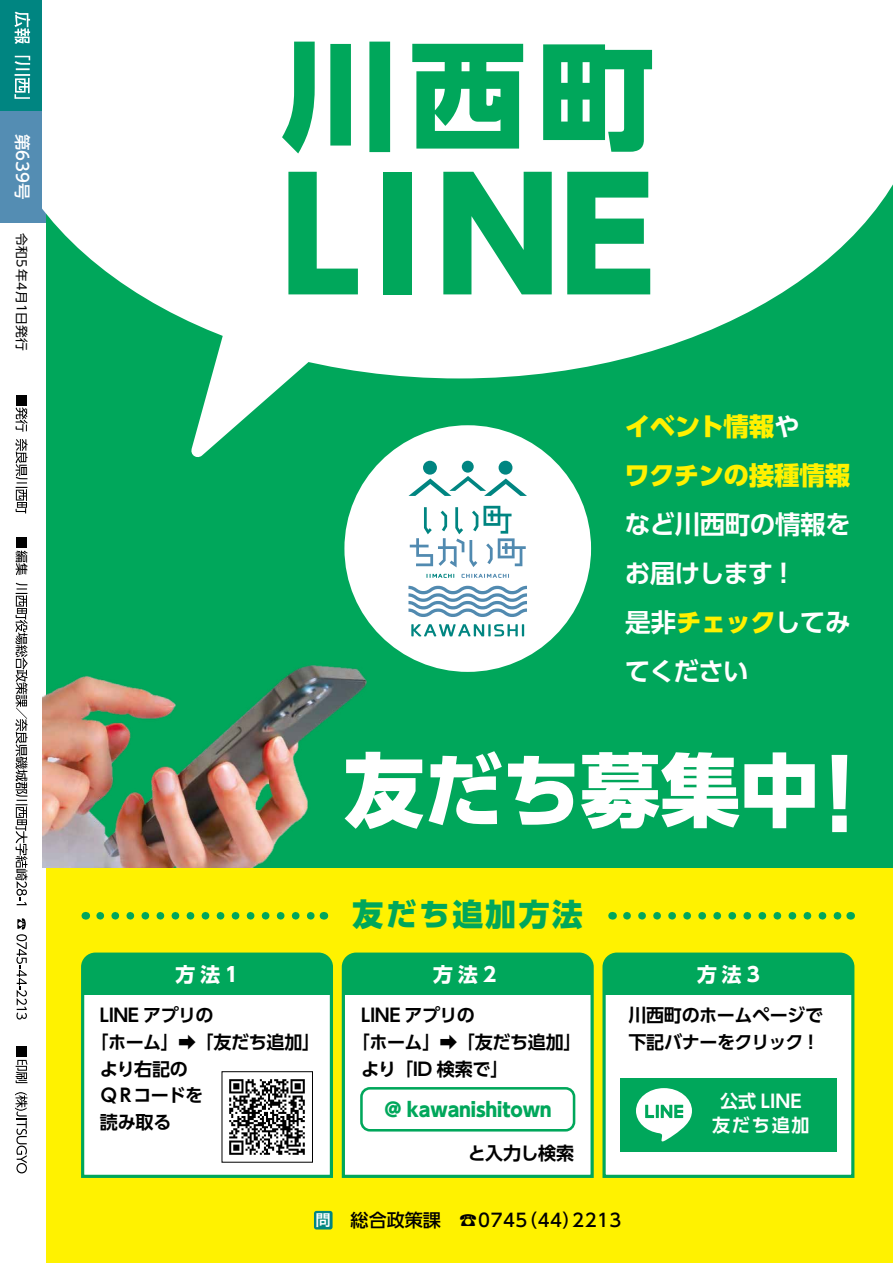
<style>
.page{position:relative;width:893px;height:1263px;background:#fff}
.page>*{position:absolute;margin:0;border:0;box-sizing:border-box;transform-origin:0 0}
.t1{font:800 151.95px "UD Shin Go Pr 6";color:#00a75b}
.t2{font:800 117px "UD Shin Go Pr 6";color:#00a75b}
.t3{font:800 95.7px "UD Shin Go Pr 6";color:#fff;scale:.83 1}
.t4{font:800 79.65px "UD Shin Go Pr 6";letter-spacing:-.01em;color:#fff}
.t5{font:800 30.9px "UD Shin Go Pr 6";letter-spacing:.08em;color:#00a75b}
.t6{font:700 25.5px/48.9px "UD Shin Go Pr 6 De";letter-spacing:-.02em;color:#fff}
.t7{font:800 25.5px/48.9px "UD Shin Go Pr 6";letter-spacing:-.02em;color:#fff100}
.t8{font:700 19.95px "UD Shin Go Pr 6";letter-spacing:.25em;color:#fff}
.t9{font:800 19.2px "UD Shin Go Pr 6";letter-spacing:-.015em;color:#00a75b}
.t10{font:700 18px/26.5px "UD Shin Go Pr 6 De";letter-spacing:-.025em;color:#000}
.t11{font:500 18px "UD Shin Go Pr 6";letter-spacing:.03em;color:#000}
.t12{font:700 18px "UD Shin Go Pr 6 De";letter-spacing:.05em;color:#fff}
.t13{font:500 16.5px "UD Shin Go Pr 6";color:#fff}
.t14{font:15.9px "Hiragino UD Sans Std N W6";color:#fff}
.t15{font:12.75px "UD Shin Go Pr 6";color:#000}
.s1{font-family:"UD Shin Go Pr 6 De";font-weight:700;color:#fff}
.s2{font-family:"UD Shin Go Pr 6";font-weight:800;color:#fff100}
</style>
<div class="page">
<div style="left:43px;top:850px;width:850px;height:413px;background:#fff200"></div>
<div style="left:43px;top:0;width:850px;height:867px;background:#00a75b"></div>
<div style="left:0;top:0;width:45px;height:1263px;background:#fff"></div>
<div style="left:16px;top:395px;width:11px;height:11px;background:#000"></div>
<svg style="left:16px;top:407px;width:12px;height:25px"></svg>
<svg style="left:16px;top:439px;width:12px;height:74px"></svg>
<div style="left:16px;top:537px;width:11px;height:11px;background:#000"></div>
<svg style="left:16px;top:551px;width:12px;height:24px"></svg>
<svg style="left:16px;top:583px;width:12px;height:322px"></svg>
<svg style="left:16px;top:918px;width:11px;height:101px"></svg>
<div style="left:16px;top:1046px;width:11px;height:11px;background:#000"></div>
<svg style="left:16px;top:1060px;width:12px;height:23px"></svg>
<svg style="left:15px;top:1092px;width:12px;height:81px"></svg>
<div style="left:0;top:0;width:45px;height:117px;background:#008581"></div>
<div style="left:0;top:111px;width:45px;height:112px;background:#548db3"></div>
<svg style="left:15px;top:12px;width:15px;height:32px"></svg>
<svg style="left:15px;top:56px;width:15px;height:43px"></svg>
<svg style="left:43px;top:0;width:850px;height:378px;background:#e0f4eb"></svg>
<svg style="left:180px;top:291px;width:169px;height:167px"></svg>
<div style="left:344px;top:425px;width:247px;height:247px;background:#fff;border-radius:50%"></div>
<svg style="left:410px;top:506px;width:116px;height:61px"></svg>
<svg style="left:426px;top:574px;width:28px;height:4px"></svg>
<svg style="left:461px;top:574px;width:48px;height:4px"></svg>
<svg style="left:408px;top:586px;width:119px;height:31px"></svg>
<div style="left:423px;top:461px;width:14px;height:14px;background:#008581;border-radius:50%"></div>
<div style="left:499px;top:461px;width:13px;height:14px;background:#008581;border-radius:50%"></div>
<div style="left:462px;top:461px;width:12px;height:12px;background:#008581;border-radius:50%"></div>
<svg style="left:408px;top:476px;width:119px;height:20px"></svg>
<svg style="left:417px;top:624px;width:107px;height:12px"></svg>
<div style="left:314px;top:1211px;width:19px;height:18px;background:#008581;border-radius:3px"></div>
<img style="left:43px;top:619px;width:374px;height:248px">
<svg style="left:81px;top:952px;width:252px;height:226px;background:#bae6d0"></svg>
<svg style="left:341px;top:952px;width:253px;height:226px;background:#c4ead7"></svg>
<svg style="left:602px;top:952px;width:253px;height:226px;background:#b0e3c9"></svg>
<img style="left:224px;top:1073px;width:87px;height:87px">
<div style="left:222px;top:1071px;width:91px;height:91px;border:1px solid #000"></div>
<div style="left:360px;top:1087px;width:215px;height:44px;border:3px solid #00a75b;border-radius:9px"></div>
<div style="left:620px;top:1078px;width:217px;height:73px;background:#00a75b"></div>
<svg style="left:636px;top:1088px;width:56px;height:54px"></svg>
<svg style="left:100px;top:912px;width:215px;height:7px"></svg>
<svg style="left:627px;top:912px;width:215px;height:7px"></svg>
<p class="t13" style="left:36px;top:134px;width:67px;rotate:90deg">第639号</p>
<p class="t15" style="left:32px;top:233px;width:119px;rotate:90deg">令和5年4月1日発行</p>
<h2 class="t2" style="left:281px;top:0;width:376px">川西町</h2>
<h1 class="t1" style="left:280px;top:112px;width:377px">LINE</h1>
<h3 class="t7" style="left:624px;top:401px;width:227px">イベント情報<span class="s1">や<br></span>ワクチンの接種情報</h3>
<h3 class="t6" style="left:625px;top:499px;width:228px">など川西町の情報をお届けします!<br>是非<span class="s2">チェック</span>してみてください</h3>
<h3 class="t4" style="left:344px;top:725px;width:477px">友だち募集中</h3>
<h3 class="t3" style="left:800px;top:717px;width:98px">!</h3>
<p class="t8" style="left:176px;top:958px;width:64px">方法1</p>
<p class="t10" style="left:100px;top:1002px;width:115px">LINE アプリの</p>
<p class="t10" style="left:90px;top:1028px;width:231px">「ホーム」➡「友だち追加「</p>
<p class="t10" style="left:100px;top:1055px;width:90px">より右記の</p>
<p class="t10" style="left:100px;top:1081px;width:105px">ＱＲコードを</p>
<p class="t10" style="left:100px;top:1108px;width:73px">読み取る</p>
<p class="t14" style="left:315px;top:1208px;width:17px">問</p>
<h3 class="t5" style="left:352px;top:889px;width:232px">友だち追加方法</h3>
<p class="t8" style="left:433px;top:958px;width:64px">方法2</p>
<p class="t10" style="left:361px;top:1002px;width:115px">LINE アプリの</p>
<p class="t10" style="left:352px;top:1028px;width:231px">「ホーム」➡「友だち追加「</p>
<p class="t10" style="left:361px;top:1055px;width:149px">より「ID 検索で「</p>
<p class="t9" style="left:383px;top:1093px;width:170px">＠ kawanishitown</p>
<p class="t10" style="left:468px;top:1139px;width:108px">と入力し検索</p>
<p class="t8" style="left:697px;top:958px;width:64px">方法3</p>
<p class="t10" style="left:628px;top:1002px;width:196px">川西町のホームページで下記バナーをクリック!</p>
<p class="t12" style="left:720px;top:1087px;width:83px">公式 LINE</p>
<p class="t12" style="left:712px;top:1110px;width:99px">友だち追加</p>
<p class="t11" style="left:351px;top:1205px;width:92px">総合政策課</p>
<p class="t11" style="left:519px;top:1205px;width:63px">)44(</p>
<p class="t11" style="left:459px;top:1205px;width:70px">☎0745</p>
<p class="t11" style="left:572px;top:1205px;width:51px">2213</p>
</div>
